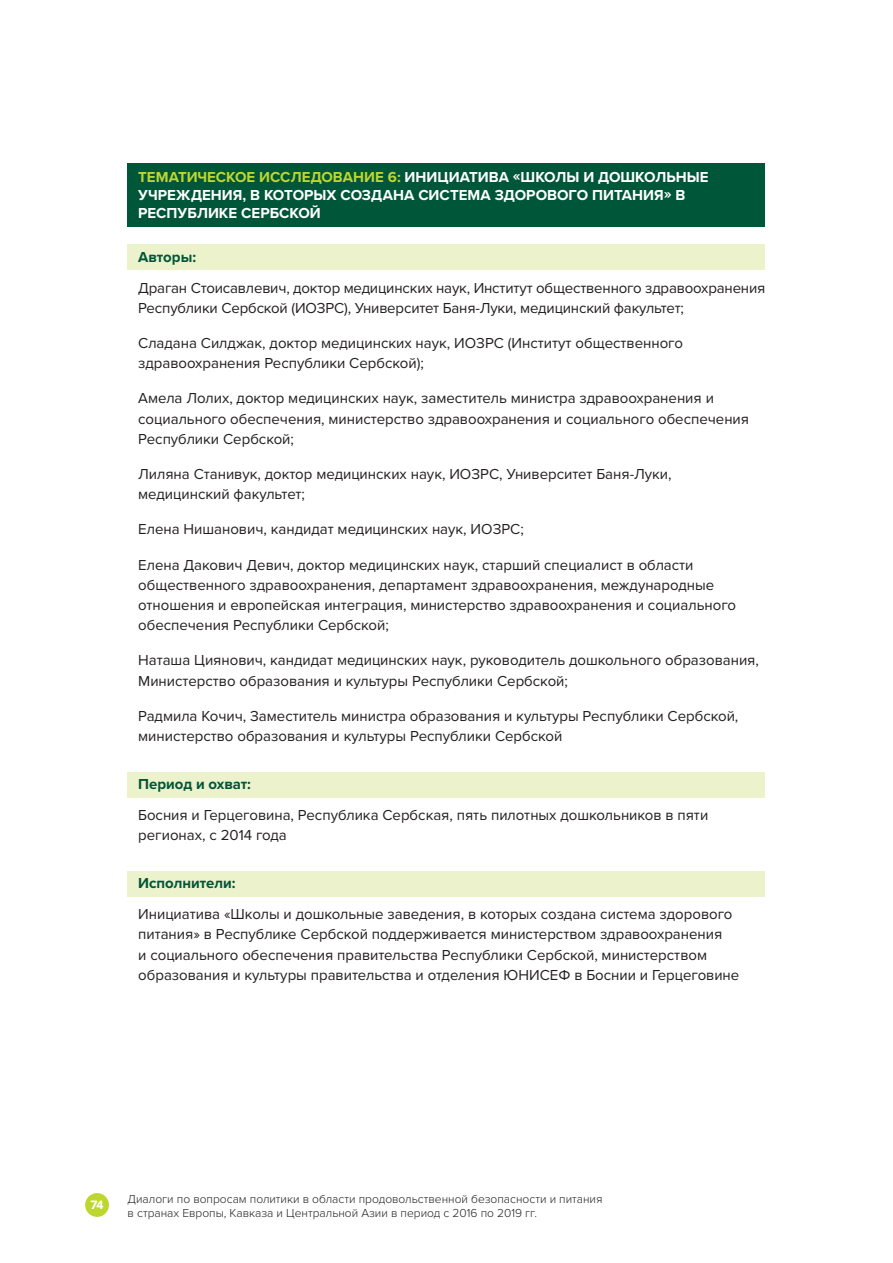
<style>
.page{position:relative;width:893px;height:1263px;background:#fff}
.page>*{position:absolute;margin:0;border:0;box-sizing:border-box;transform-origin:0 0}
.Normal_indented{font:15px/20.2px "Proxima Nova";color:#231f20}
.case_study_title{font:700 15px/18px "Proxima Nova";color:#fff}
.shaded_sub{font:700 15px "Proxima Nova";color:#005638}
.t1{font:300 12px/13.5px "Proxima Nova";color:#231f20}
.t2{font:900 12px "Avenir";color:#fff}
.s1{color:#bed630}
</style>
<div class="page">
<div style="left:85px;top:1193px;width:24px;height:24px;background:#bed630;border-radius:50%"></div>
<div style="left:128px;top:163px;width:637px;height:63px;background:#005638"></div>
<div style="left:128px;top:245px;width:637px;height:25px;background:#ecf2cb"></div>
<div style="left:128px;top:772px;width:637px;height:25px;background:#ecf2cb"></div>
<div style="left:128px;top:871px;width:637px;height:26px;background:#ecf2cb"></div>
<p class="case_study_title" style="left:138px;top:168px;width:572px"><span class="s1">ТЕМАТИЧЕСКОЕ ИССЛЕДОВАНИЕ 6:</span> ИНИЦИАТИВА «ШКОЛЫ И ДОШКОЛЬНЫЕ<br>УЧРЕЖДЕНИЯ, В КОТОРЫХ СОЗДАНА СИСТЕМА ЗДОРОВОГО ПИТАНИЯ» В<br>РЕСПУБЛИКЕ СЕРБСКОЙ</p>
<p class="shaded_sub" style="left:138px;top:248px;width:59px">Авторы:</p>
<p class="Normal_indented" style="left:138px;top:278px;width:629px">Драган Стоисавлевич, доктор медицинских наук, Институт общественного здравоохранения<br>Республики Сербской (ИОЗРС), Университет Баня-Луки, медицинский факультет;</p>
<p class="Normal_indented" style="left:138px;top:333px;width:546px">Сладана Силджак, доктор медицинских наук, ИОЗРС (Институт общественного здравоохранения Республики Сербской);</p>
<p class="Normal_indented" style="left:138px;top:389px;width:612px">Амела Лолиx, доктор медицинских наук, заместитель министра здравоохранения и социального обеспечения, министерство здравоохранения и социального обеспечения<br>Республики Сербской;</p>
<p class="Normal_indented" style="left:138px;top:464px;width:535px">Лиляна Станивук, доктор медицинских наук, ИОЗРС, Университет Баня-Луки, медицинский факультет;</p>
<p class="Normal_indented" style="left:138px;top:520px;width:387px">Елена Нишанович, кандидат медицинских наук, ИОЗРС;</p>
<p class="Normal_indented" style="left:138px;top:555px;width:599px">Елена Дакович Девич, доктор медицинских наук, старший специалист в области общественного здравоохранения, департамент здравоохранения, международные отношения и европейская интеграция, министерство здравоохранения и социального обеспечения Республики Сербской;</p>
<p class="Normal_indented" style="left:138px;top:651px;width:622px">Наташа Циянович, кандидат медицинских наук, руководитель дошкольного образования,<br>Министерство образования и культуры Республики Сербской;</p>
<p class="Normal_indented" style="left:138px;top:706px;width:602px">Радмила Кочич, Заместитель министра образования и культуры Республики Сербской, министерство образования и культуры Республики Сербской</p>
<p class="shaded_sub" style="left:138px;top:775px;width:114px">Период и охват:</p>
<p class="Normal_indented" style="left:138px;top:805px;width:572px">Босния и Герцеговина, Республика Сербская, пять пилотных дошкольников в пяти регионах, с 2014 года</p>
<p class="shaded_sub" style="left:138px;top:874px;width:99px">Исполнители:</p>
<p class="Normal_indented" style="left:138px;top:904px;width:603px">Инициатива «Школы и дошкольные заведения, в которых создана система здорового питания» в Республике Сербской поддерживается министерством здравоохранения<br>и социального обеспечения правительства Республики Сербской, министерством образования и культуры правительства и отделения ЮНИСЕФ в Боснии и Герцеговине</p>
<p class="t2" style="left:90px;top:1195px;width:15px">74</p>
<p class="t1" style="left:128px;top:1191px;width:476px">Диалоги по вопросам политики в области продовольственной безопасности и питания в странах Европы, Кавказа и Центральной Азии в период с 2016 по 2019 гг.</p>
</div>
